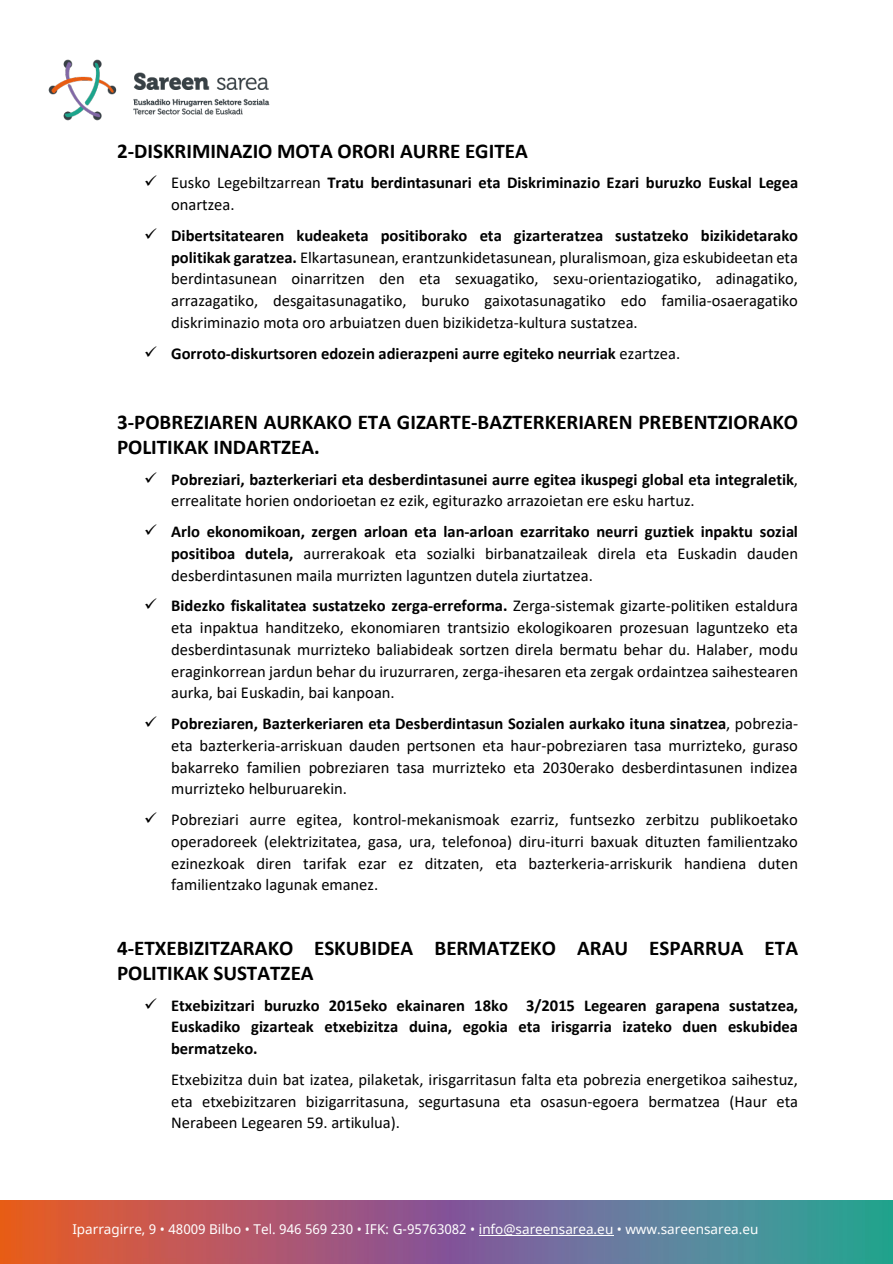
<style>
.page{position:relative;width:893px;height:1264px;background:#fff}
.page>*{position:absolute;margin:0;border:0;box-sizing:border-box;transform-origin:0 0}
.t1{font:700 21px/25.5px "Calibri";color:#000}
.t2{font:16.5px/21.8px "Calibri";color:#000;text-align:justify}
.t3{font:700 16.5px/21.8px "Calibri";letter-spacing:-.005em;color:#000}
.t4{font:13.5px "Noto Sans";color:#fff}
.s1{font-weight:400}
.s2{font-weight:700}
</style>
<div class="page">
<img style="left:48px;top:59px;width:222px;height:62px">
<img style="left:0;top:1200px;width:892px;height:63px">
<hr style="left:479px;top:1234px;width:134px;height:1px;background:#fff">
<p class="t1" style="left:117px;top:138px;width:412px">2-DISKRIMINAZIO MOTA ORORI AURRE EGITEA</p>
<p class="t3" style="left:171px;top:172px;width:628px;text-indent:-27px">✓ <span class="s1">Eusko Legebiltzarrean</span> Tratu berdintasunari eta Diskriminazio Ezari buruzko Euskal Legea <span class="s1">onartzea.</span></p>
<p class="t2" style="left:171px;top:224px;width:628px;text-indent:-27px">✓ <span class="s2">Dibertsitatearen kudeaketa positiborako eta gizarteratzea sustatzeko bizikidetarako politikak garatzea.</span> Elkartasunean, erantzunkidetasunean, pluralismoan, giza eskubideetan eta berdintasunean oinarritzen den eta sexuagatiko, sexu-orientaziogatiko, adinagatiko, arrazagatiko, desgaitasunagatiko, buruko gaixotasunagatiko edo familia-osaeragatiko diskriminazio mota oro arbuiatzen duen bizikidetza-kultura sustatzea.</p>
<p class="t3" style="left:144px;top:342px;width:537px">✓ Gorroto-diskurtsoren edozein adierazpeni aurre egiteko neurriak <span class="s1">ezartzea.</span></p>
<p class="t1" style="left:117px;top:408px;width:682px">3-POBREZIAREN AURKAKO ETA GIZARTE-BAZTERKERIAREN PREBENTZIORAKO<br>POLITIKAK INDARTZEA.</p>
<p class="t3" style="left:171px;top:468px;width:628px;text-indent:-27px">✓ Pobreziari, bazterkeriari eta desberdintasunei aurre egitea ikuspegi global eta integraletik<span class="s1">, errealitate horien ondorioetan ez ezik, egiturazko arrazoietan ere esku hartuz.</span></p>
<p class="t2" style="left:171px;top:520px;width:628px;text-indent:-27px">✓ <span class="s2">Arlo ekonomikoan, zergen arloan eta lan-arloan ezarritako neurri guztiek inpaktu sozial positiboa dutela,</span> aurrerakoak eta sozialki birbanatzaileak direla eta Euskadin dauden desberdintasunen maila murrizten laguntzen dutela ziurtatzea.</p>
<p class="t2" style="left:171px;top:594px;width:628px;text-indent:-27px">✓ <span class="s2">Bidezko fiskalitatea sustatzeko zerga-erreforma.</span> Zerga-sistemak gizarte-politiken estaldura eta inpaktua handitzeko, ekonomiaren trantsizio ekologikoaren prozesuan laguntzeko eta desberdintasunak murrizteko baliabideak sortzen direla bermatu behar du. Halaber, modu eraginkorrean jardun behar du iruzurraren, zerga-ihesaren eta zergak ordaintzea saihestearen aurka, bai Euskadin, bai kanpoan.</p>
<p class="t2" style="left:171px;top:712px;width:628px;text-indent:-27px">✓ <span class="s2">Pobreziaren, Bazterkeriaren eta Desberdintasun Sozialen aurkako ituna sinatzea</span>, pobrezia&shy;eta bazterkeria-arriskuan dauden pertsonen eta haur-pobreziaren tasa murrizteko, guraso bakarreko familien pobreziaren tasa murrizteko eta 2030erako desberdintasunen indizea murrizteko helburuarekin.</p>
<p class="t2" style="left:171px;top:808px;width:628px;text-indent:-27px">✓ Pobreziari aurre egitea, kontrol-mekanismoak ezarriz, funtsezko zerbitzu publikoetako operadoreek (elektrizitatea, gasa, ura, telefonoa) diru-iturri baxuak dituzten familientzako ezinezkoak diren tarifak ezar ez ditzaten, eta bazterkeria-arriskurik handiena duten familientzako lagunak emanez.</p>
<p class="t1" style="left:117px;top:934px;width:682px">4-ETXEBIZITZARAKO ESKUBIDEA BERMATZEKO ARAU ESPARRUA ETA<br>POLITIKAK SUSTATZEA</p>
<p class="t3" style="left:171px;top:993px;width:628px;text-align:justify;text-indent:-27px">✓ Etxebizitzari buruzko 2015eko ekainaren 18ko 3/2015 Legearen garapena sustatzea, Euskadiko gizarteak etxebizitza duina, egokia eta irisgarria izateko duen eskubidea bermatzeko.</p>
<p class="t2" style="left:171px;top:1067px;width:628px">Etxebizitza duin bat izatea, pilaketak, irisgarritasun falta eta pobrezia energetikoa saihestuz, eta etxebizitzaren bizigarritasuna, segurtasuna eta osasun-egoera bermatzea (Haur eta Nerabeen Legearen 59. artikulua).</p>
<p class="t4" style="left:72px;top:1219px;width:687px">Iparragirre, 9 • 48009 Bilbo • Tel. 946 569 230 • IFK: G-95763082 • info@sareensarea.eu • www.sareensarea.eu</p>
</div>
